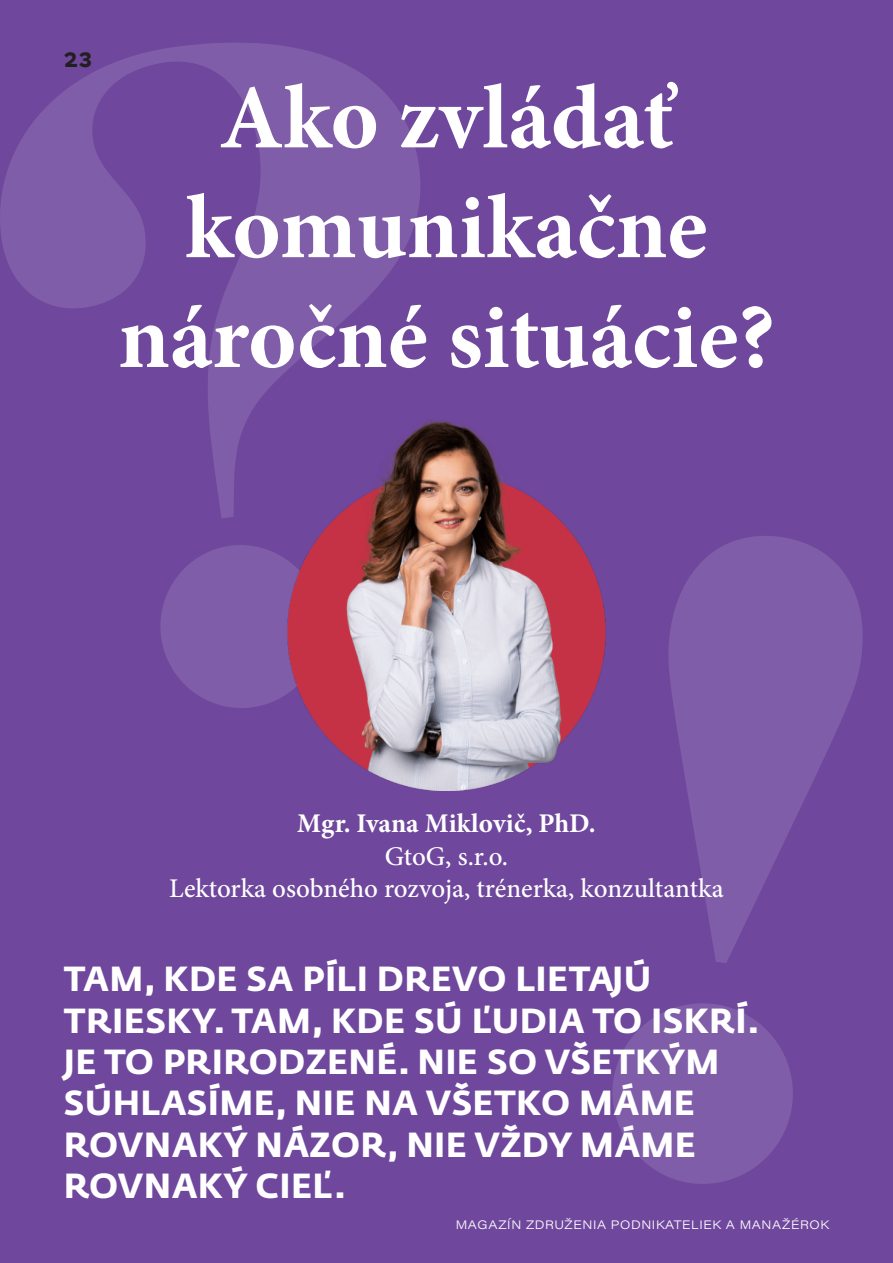
<style>
.page{position:relative;width:893px;height:1263px;background:#6f479c}
.page>*{position:absolute;margin:0;border:0;box-sizing:border-box;transform-origin:0 0}
.t1{font:700 91.5px/109.8px "Minion Pro";color:#fff;text-align:center}
.t2{font:700 34.5px/41.4px "Fedra Sans Pro";letter-spacing:.01em;color:#fff}
.t3{font:500 27px "Minion Pro";letter-spacing:-.005em;color:#fff}
.t4{font:700 27px "Minion Pro";color:#fff}
.t5{font:700 21px "Rockford Sans";color:#231f20}
.t6{font:12px "Acumin Variable Concept";letter-spacing:.05em;color:#fff}
</style>
<div class="page">
<svg style="left:0;top:42px;width:420px;height:666px"></svg>
<svg style="left:612px;top:536px;width:251px;height:648px"></svg>
<img style="left:279px;top:407px;width:335px;height:384px">
<p class="t5" style="left:64px;top:44px;width:29px">23</p>
<p class="t1" style="left:219px;top:62px;width:456px">Ako zvládať</p>
<p class="t1" style="left:118px;top:172px;width:658px">komunikačne náročné situácie?</p>
<p class="t4" style="left:297px;top:805px;width:300px">Mgr. Ivana Miklovič, PhD.</p>
<p class="t3" style="left:385px;top:838px;width:125px">GtoG, s.r.o.</p>
<p class="t3" style="left:169px;top:870px;width:556px">Lektorka osobného rozvoja, trénerka, konzultantka</p>
<p class="t2" style="left:64px;top:958px;width:697px">TAM, KDE SA PÍLI DREVO LIETAJÚ<br>TRIESKY. TAM, KDE SÚ ĽUDIA TO ISKRÍ.<br>JE TO PRIRODZENÉ. NIE SO VŠETKÝM<br>SÚHLASÍME, NIE NA VŠETKO MÁME<br>ROVNAKÝ NÁZOR, NIE VŽDY MÁME<br>ROVNAKÝ CIEĽ.</p>
<p class="t6" style="left:456px;top:1217px;width:375px">MAGAZÍN ZDRUŽENIA PODNIKATELIEK A MANAŽÉROK</p>
</div>
